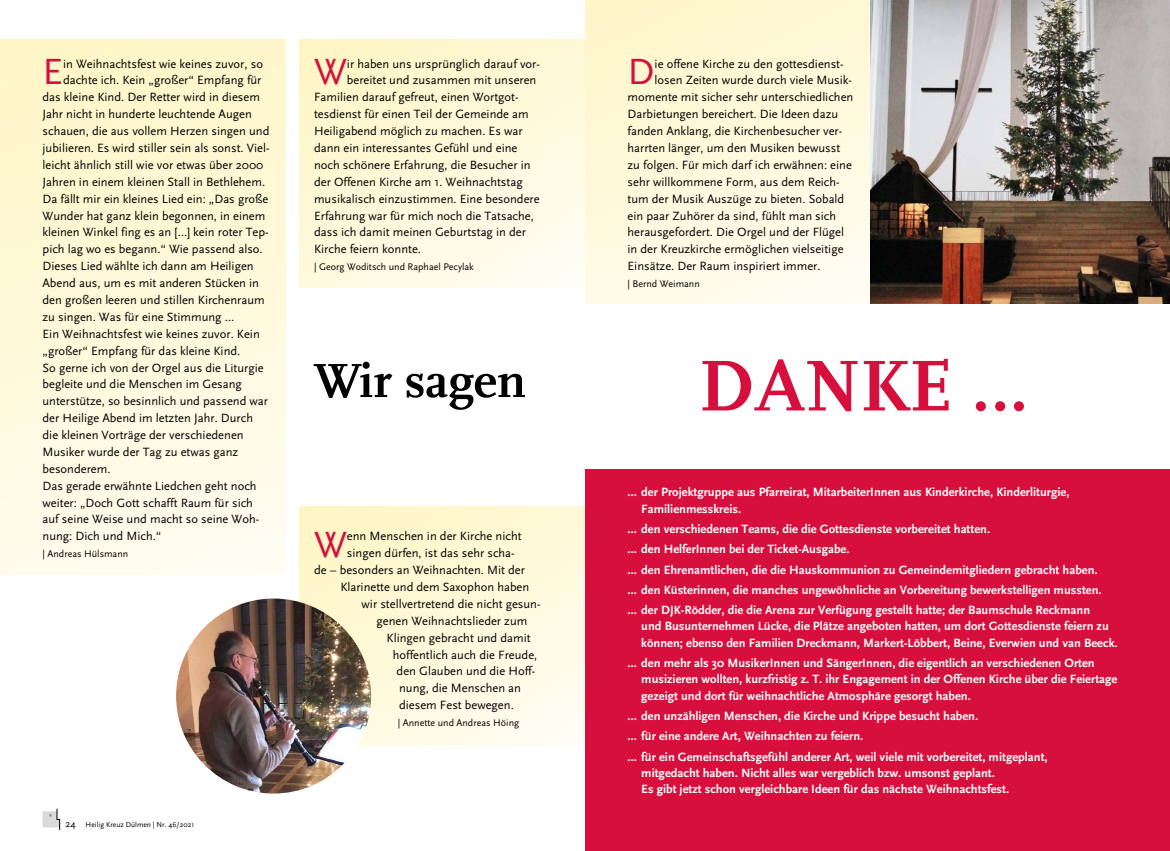
<style>
.page{position:relative;width:1170px;height:851px;background:#fff}
.page>*{position:absolute;margin:0;border:0;box-sizing:border-box;transform-origin:0 0}
.t1{font:700 75px "Scala LF";color:#d60f3c}
.t2{font:700 50px "Scala LF";color:#000}
.t3{font:38.12px "Scala Sans";color:#d60f3c}
.t4{font:12.5px "Scala Sans";color:#000}
.t5{font:700 12.5px/20.2px "Scala Sans";color:#fff}
.t6{font:10px "Scala Sans";color:#000}
.t7{font:7.5px "Scala Sans";color:#000}
.s1{font-size:10px}
</style>
<div class="page">
<svg style="left:43px;top:808px;width:17px;height:22px"></svg>
<div style="left:0;top:39px;width:285px;height:535px;background:linear-gradient(to bottom,#fff6c7,#fffcee)"></div>
<div style="left:299px;top:39px;width:286px;height:248px;background:linear-gradient(to bottom,#fff6cc,#fffbea)"></div>
<div style="left:585px;top:0;width:285px;height:304px;background:linear-gradient(to bottom,#fff7cd,#fffced)"></div>
<div style="left:585px;top:469px;width:584px;height:381px;background:#d60f3c"></div>
<div style="left:299px;top:506px;width:286px;height:239px;background:linear-gradient(to bottom,#fff6cb,#fffced)"></div>
<img style="left:176px;top:598px;width:195px;height:195px;border-radius:97px">
<img style="left:870px;top:0;width:299px;height:304px">
<h3 class="t3" style="left:43px;top:51px;width:22px">E</h3>
<p class="t4" style="left:63px;top:57px;width:201px">in Weihnachtsfest wie keines zuvor, so</p>
<p class="t4" style="left:63px;top:74px;width:200px">dachte ich. Kein „großer“ Empfang für</p>
<p class="t4" style="left:43px;top:90px;width:219px">das kleine Kind. Der Retter wird in diesem</p>
<p class="t4" style="left:43px;top:107px;width:211px">Jahr nicht in hunderte leuchtende Augen</p>
<p class="t4" style="left:43px;top:124px;width:228px">schauen, die aus vollem Herzen singen und</p>
<p class="t4" style="left:43px;top:141px;width:228px">jubilieren. Es wird stiller sein als sonst. Viel-</p>
<p class="t4" style="left:43px;top:158px;width:222px">leicht ähnlich still wie vor etwas über 2000</p>
<p class="t4" style="left:43px;top:175px;width:224px">Jahren in einem kleinen Stall in Bethlehem.</p>
<p class="t4" style="left:43px;top:192px;width:227px">Da fällt mir ein kleines Lied ein: „Das große</p>
<p class="t4" style="left:43px;top:209px;width:224px">Wunder hat ganz klein begonnen, in einem</p>
<p class="t4" style="left:43px;top:225px;width:228px">kleinen Winkel fing es an […] kein roter Tep-</p>
<p class="t4" style="left:43px;top:242px;width:222px">pich lag wo es begann.“ Wie passend also.</p>
<p class="t4" style="left:43px;top:259px;width:213px">Dieses Lied wählte ich dann am Heiligen</p>
<p class="t4" style="left:43px;top:276px;width:218px">Abend aus, um es mit anderen Stücken in</p>
<p class="t4" style="left:43px;top:293px;width:224px">den großen leeren und stillen Kirchenraum</p>
<p class="t4" style="left:43px;top:310px;width:193px">zu singen. Was für eine Stimmung …</p>
<p class="t4" style="left:43px;top:327px;width:219px">Ein Weihnachtsfest wie keines zuvor. Kein</p>
<p class="t4" style="left:43px;top:344px;width:199px">„großer“ Empfang für das kleine Kind.</p>
<p class="t4" style="left:43px;top:360px;width:222px">So gerne ich von der Orgel aus die Liturgie</p>
<p class="t4" style="left:43px;top:377px;width:201px">begleite und die Menschen im Gesang</p>
<p class="t4" style="left:43px;top:394px;width:227px">unterstütze, so besinnlich und passend war</p>
<p class="t4" style="left:43px;top:411px;width:212px">der Heilige Abend im letzten Jahr. Durch</p>
<p class="t4" style="left:43px;top:428px;width:203px">die kleinen Vorträge der verschiedenen</p>
<p class="t4" style="left:43px;top:445px;width:197px">Musiker wurde der Tag zu etwas ganz</p>
<p class="t4" style="left:43px;top:462px;width:69px">besonderem.</p>
<p class="t4" style="left:43px;top:479px;width:215px">Das gerade erwähnte Liedchen geht noch</p>
<p class="t4" style="left:43px;top:495px;width:212px">weiter: „Doch Gott schafft Raum für sich</p>
<p class="t4" style="left:43px;top:512px;width:218px">auf seine Weise und macht so seine Woh-</p>
<p class="t4" style="left:43px;top:529px;width:120px">nung: Dich und Mich.“</p>
<p class="t6" style="left:43px;top:548px;width:87px">| Andreas Hülsmann</p>
<p class="t7" style="left:65px;top:820px;width:130px"><span class="s1">24</span> Heilig Kreuz Dülmen | Nr. 46/2021</p>
<h3 class="t3" style="left:314px;top:51px;width:34px">W</h3>
<p class="t4" style="left:347px;top:57px;width:194px">ir haben uns ursprünglich darauf vor-</p>
<p class="t4" style="left:347px;top:74px;width:191px">bereitet und zusammen mit unseren</p>
<p class="t4" style="left:314px;top:90px;width:206px">Familien darauf gefreut, einen Wortgot-</p>
<p class="t4" style="left:314px;top:107px;width:216px">tesdienst für einen Teil der Gemeinde am</p>
<p class="t4" style="left:314px;top:124px;width:210px">Heiligabend möglich zu machen. Es war</p>
<p class="t4" style="left:314px;top:141px;width:205px">dann ein interessantes Gefühl und eine</p>
<p class="t4" style="left:314px;top:158px;width:218px">noch schönere Erfahrung, die Besucher in</p>
<p class="t4" style="left:314px;top:175px;width:210px">der Offenen Kirche am 1. Weihnachtstag</p>
<p class="t4" style="left:314px;top:192px;width:227px">musikalisch einzustimmen. Eine besondere</p>
<p class="t4" style="left:314px;top:209px;width:221px">Erfahrung war für mich noch die Tatsache,</p>
<p class="t4" style="left:314px;top:225px;width:213px">dass ich damit meinen Geburtstag in der</p>
<p class="t4" style="left:314px;top:242px;width:108px">Kirche feiern konnte.</p>
<p class="t6" style="left:314px;top:261px;width:161px">| Georg Woditsch und Raphael Pecylak</p>
<h2 class="t2" style="left:314px;top:352px;width:213px">Wir sagen</h2>
<h3 class="t3" style="left:314px;top:524px;width:34px">W</h3>
<p class="t4" style="left:347px;top:529px;width:176px">enn Menschen in der Kirche nicht</p>
<p class="t4" style="left:347px;top:546px;width:169px">singen dürfen, ist das sehr scha-</p>
<p class="t4" style="left:314px;top:563px;width:212px">de – besonders an Weihnachten. Mit der</p>
<p class="t4" style="left:340px;top:580px;width:190px">Klarinette und dem Saxophon haben</p>
<p class="t4" style="left:361px;top:597px;width:180px">wir stellvertretend die nicht gesun-</p>
<p class="t4" style="left:376px;top:614px;width:152px">genen Weihnachtslieder zum</p>
<p class="t4" style="left:386px;top:630px;width:146px">Klingen gebracht und damit</p>
<p class="t4" style="left:393px;top:647px;width:146px">hoffentlich auch die Freude,</p>
<p class="t4" style="left:396px;top:664px;width:140px">den Glauben und die Hoff-</p>
<p class="t4" style="left:399px;top:681px;width:123px">nung, die Menschen an</p>
<p class="t4" style="left:399px;top:698px;width:116px">diesem Fest bewegen.</p>
<p class="t6" style="left:398px;top:717px;width:123px">| Annette und Andreas Höing</p>
<h3 class="t3" style="left:627px;top:51px;width:29px">D</h3>
<p class="t4" style="left:654px;top:57px;width:190px">ie offene Kirche zu den gottesdienst-</p>
<p class="t4" style="left:654px;top:74px;width:199px">losen Zeiten wurde durch viele Musik-</p>
<p class="t4" style="left:627px;top:90px;width:227px">momente mit sicher sehr unterschiedlichen</p>
<p class="t4" style="left:627px;top:107px;width:212px">Darbietungen bereichert. Die Ideen dazu</p>
<p class="t4" style="left:627px;top:124px;width:216px">fanden Anklang, die Kirchenbesucher ver-</p>
<p class="t4" style="left:627px;top:141px;width:214px">harrten länger, um den Musiken bewusst</p>
<p class="t4" style="left:627px;top:158px;width:226px">zu folgen. Für mich darf ich erwähnen: eine</p>
<p class="t4" style="left:627px;top:175px;width:214px">sehr willkommene Form, aus dem Reich-</p>
<p class="t4" style="left:627px;top:192px;width:218px">tum der Musik Auszüge zu bieten. Sobald</p>
<p class="t4" style="left:627px;top:209px;width:210px">ein paar Zuhörer da sind, fühlt man sich</p>
<p class="t4" style="left:627px;top:225px;width:218px">herausgefordert. Die Orgel und der Flügel</p>
<p class="t4" style="left:627px;top:242px;width:217px">in der Kreuzkirche ermöglichen vielseitige</p>
<p class="t4" style="left:627px;top:259px;width:194px">Einsätze. Der Raum inspiriert immer.</p>
<p class="t6" style="left:627px;top:278px;width:74px">| Bernd Weimann</p>
<h1 class="t1" style="left:698px;top:343px;width:330px">DANKE …</h1>
<p class="t5" style="left:641px;top:484px;width:429px;line-height:16.2px;text-indent:-14px">… der Projektgruppe aus Pfarreirat, MitarbeiterInnen aus Kinderkirche, Kinderliturgie,<br>Familienmesskreis.</p>
<p class="t5" style="left:627px;top:519px;width:475px">… den verschiedenen Teams, die die Gottesdienste vorbereitet hatten.<br>… den HelferInnen bei der Ticket-Ausgabe.<br>… den Ehrenamtlichen, die die Hauskommunion zu Gemeindemitgliedern gebracht haben. … den Küsterinnen, die manches ungewöhnliche an Vorbereitung bewerkstelligen mussten. … der DJK-Rödder, die die Arena zur Verfügung gestellt hatte; der Baumschule Reckmann</p>
<p class="t5" style="left:641px;top:618px;width:478px;line-height:16.2px">und Busunternehmen Lücke, die Plätze angeboten hatten, um dort Gottesdienste feiern zu können; ebenso den Familien Dreckmann, Markert-Löbbert, Beine, Everwien und van Beeck.</p>
<p class="t5" style="left:641px;top:655px;width:477px;line-height:16.2px;text-indent:-14px">… den mehr als 30 MusikerInnen und SängerInnen, die eigentlich an verschiedenen Orten musizieren wollten, kurzfristig z. T. ihr Engagement in der Offenen Kirche über die Feiertage gezeigt und dort für weihnachtliche Atmosphäre gesorgt haben.</p>
<p class="t5" style="left:627px;top:706px;width:421px">… den unzähligen Menschen, die Kirche und Krippe besucht haben.<br>… für eine andere Art, Weihnachten zu feiern.<br>… für ein Gemeinschaftsgefühl anderer Art, weil viele mit vorbereitet, mitgeplant,</p>
<p class="t5" style="left:641px;top:764px;width:369px;line-height:16.2px">mitgedacht haben. Nicht alles war vergeblich bzw. umsonst geplant.<br>Es gibt jetzt schon vergleichbare Ideen für das nächste Weihnachtsfest.</p>
</div>
